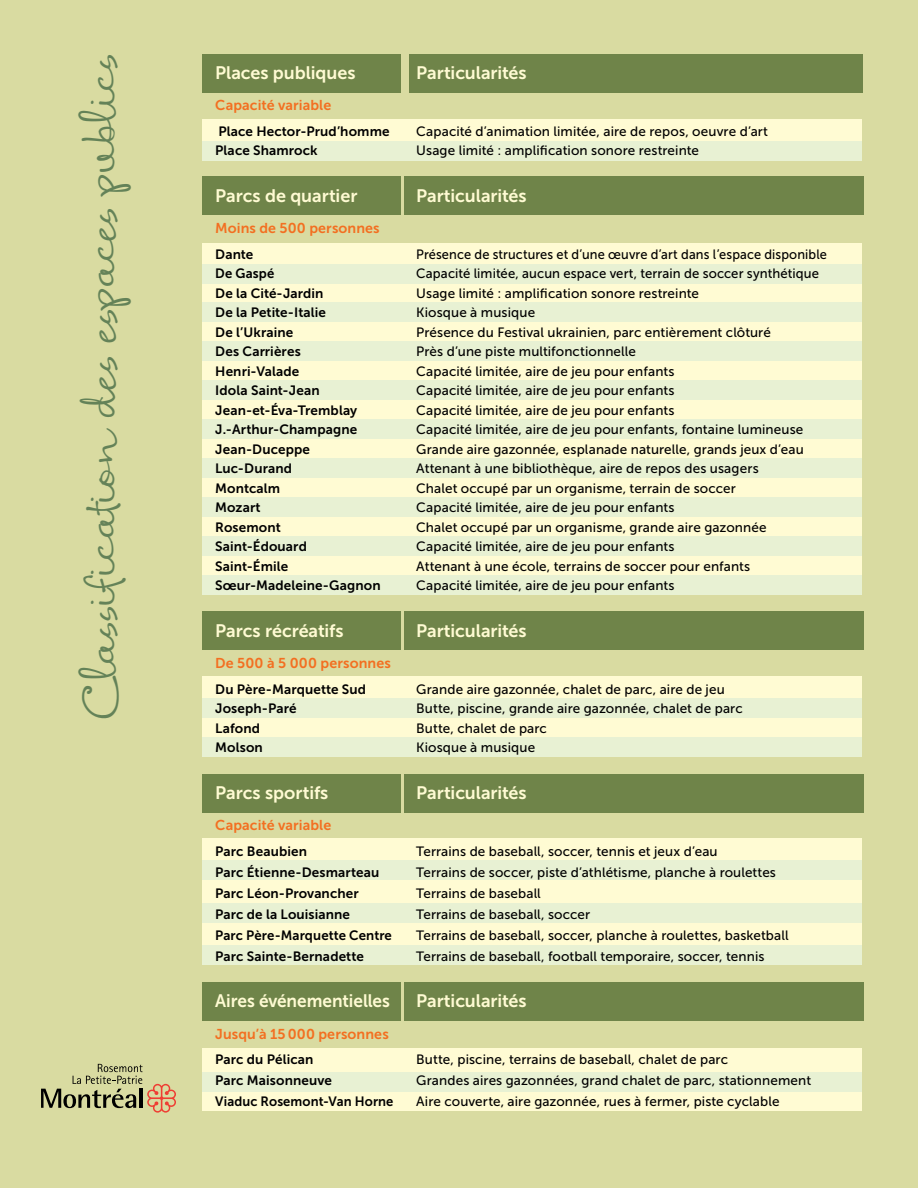
<style>
.page{position:relative;width:918px;height:1188px;background:#d9dba1}
.page>*{position:absolute;margin:0;border:0;box-sizing:border-box;transform-origin:0 0}
.t1{font:40.2px "Coral";color:#648258}
.t2{font:18px "Museo Sans 700";letter-spacing:-.005em;color:#fffbd3}
.t3{font:18px "Museo Sans 700";letter-spacing:-.005em;color:#fffbd3;scale:.96 1}
.t4{font:14.25px "Museo Sans 700";letter-spacing:.01em;color:#f36f21}
.t5{font:13.5px "Museo Sans 500";letter-spacing:.01em;color:#000}
.t6{font:13.5px "Museo Sans 700";letter-spacing:.01em;color:#000}
.t7{font:13.5px "Museo Sans 500";letter-spacing:.01em;color:#000;scale:.95 1}
.t8{font:13.5px "Museo Sans 700";letter-spacing:.01em;color:#000;scale:.96 1}
</style>
<div class="page">
<div style="left:202px;top:119px;width:660px;height:41px;background:#fffbd3"></div>
<div style="left:202px;top:676px;width:660px;height:74px;background:#fffbd3"></div>
<div style="left:202px;top:839px;width:660px;height:118px;background:#fffbd3"></div>
<div style="left:202px;top:1048px;width:660px;height:62px;background:#fffbd3"></div>
<div style="left:202px;top:243px;width:660px;height:351px;background:#fffbd3"></div>
<div style="left:202px;top:303px;width:660px;height:19px;background:#e8f1d3"></div>
<div style="left:202px;top:381px;width:660px;height:19px;background:#e8f1d3"></div>
<div style="left:202px;top:458px;width:660px;height:20px;background:#e8f1d3"></div>
<div style="left:202px;top:575px;width:660px;height:20px;background:#e8f1d3"></div>
<div style="left:202px;top:737px;width:660px;height:20px;background:#e8f1d3"></div>
<div style="left:202px;top:903px;width:660px;height:19px;background:#e8f1d3"></div>
<div style="left:202px;top:945px;width:660px;height:19px;background:#e8f1d3"></div>
<div style="left:202px;top:536px;width:660px;height:20px;background:#e8f1d3"></div>
<div style="left:202px;top:698px;width:660px;height:19px;background:#e8f1d3"></div>
<div style="left:202px;top:861px;width:660px;height:19px;background:#e8f1d3"></div>
<div style="left:202px;top:1072px;width:660px;height:20px;background:#e8f1d3"></div>
<div style="left:202px;top:264px;width:660px;height:19px;background:#e8f1d3"></div>
<div style="left:202px;top:141px;width:660px;height:20px;background:#e8f1d3"></div>
<div style="left:202px;top:342px;width:660px;height:19px;background:#e8f1d3"></div>
<div style="left:202px;top:420px;width:660px;height:19px;background:#e8f1d3"></div>
<div style="left:202px;top:497px;width:660px;height:20px;background:#e8f1d3"></div>
<div style="left:202px;top:54px;width:199px;height:38px;background:#6f8449"></div>
<div style="left:202px;top:612px;width:199px;height:38px;background:#6f8449"></div>
<div style="left:202px;top:775px;width:199px;height:38px;background:#6f8449"></div>
<div style="left:202px;top:982px;width:199px;height:38px;background:#6f8449"></div>
<div style="left:202px;top:176px;width:199px;height:38px;background:#6f8449"></div>
<div style="left:410px;top:54px;width:453px;height:38px;background:#6f8449"></div>
<div style="left:404px;top:612px;width:459px;height:38px;background:#6f8449"></div>
<div style="left:404px;top:775px;width:459px;height:38px;background:#6f8449"></div>
<div style="left:404px;top:982px;width:459px;height:38px;background:#6f8449"></div>
<div style="left:404px;top:176px;width:459px;height:38px;background:#6f8449"></div>
<svg style="left:41px;top:1064px;width:135px;height:49px"></svg>
<h1 class="t1" style="left:76px;top:718px;width:666px;rotate:-90deg">Classification des espaces publics</h1>
<h2 class="t2" style="left:215px;top:62px;width:142px">Places publiques</h2>
<h2 class="t2" style="left:416px;top:62px;width:112px">Particularités</h2>
<p class="t4" style="left:215px;top:97px;width:117px">Capacité variable</p>
<p class="t6" style="left:219px;top:123px;width:173px">Place Hector-Prud’homme</p>
<p class="t5" style="left:416px;top:124px;width:353px">Capacité d’animation limitée, aire de repos, oeuvre d’art</p>
<p class="t6" style="left:215px;top:143px;width:104px">Place Shamrock</p>
<p class="t5" style="left:416px;top:143px;width:284px">Usage limité : amplification sonore restreinte</p>
<h2 class="t2" style="left:215px;top:185px;width:144px">Parcs de quartier</h2>
<h2 class="t2" style="left:416px;top:185px;width:112px">Particularités</h2>
<p class="t4" style="left:215px;top:220px;width:166px">Moins de 500 personnes</p>
<p class="t6" style="left:215px;top:246px;width:40px">Dante</p>
<p class="t7" style="left:416px;top:247px;width:434px">Présence de structures et d’une œuvre d’art dans l’espace disponible</p>
<p class="t6" style="left:215px;top:266px;width:61px">De Gaspé</p>
<p class="t5" style="left:416px;top:266px;width:404px">Capacité limitée, aucun espace vert, terrain de soccer synthétique</p>
<p class="t6" style="left:215px;top:285px;width:110px">De la Cité-Jardin</p>
<p class="t5" style="left:416px;top:286px;width:284px">Usage limité : amplification sonore restreinte</p>
<p class="t6" style="left:215px;top:305px;width:112px">De la Petite-Italie</p>
<p class="t5" style="left:416px;top:305px;width:120px">Kiosque à musique</p>
<p class="t6" style="left:215px;top:324px;width:80px">De l’Ukraine</p>
<p class="t5" style="left:416px;top:325px;width:356px">Présence du Festival ukrainien, parc entièrement clôturé</p>
<p class="t6" style="left:215px;top:344px;width:87px">Des Carrières</p>
<p class="t5" style="left:416px;top:344px;width:221px">Près d’une piste multifonctionnelle</p>
<p class="t6" style="left:215px;top:363px;width:86px">Henri-Valade</p>
<p class="t5" style="left:416px;top:364px;width:260px">Capacité limitée, aire de jeu pour enfants</p>
<p class="t6" style="left:215px;top:383px;width:106px">Idola Saint-Jean</p>
<p class="t5" style="left:416px;top:383px;width:260px">Capacité limitée, aire de jeu pour enfants</p>
<p class="t6" style="left:215px;top:402px;width:143px">Jean-et-Éva-Tremblay</p>
<p class="t5" style="left:416px;top:403px;width:260px">Capacité limitée, aire de jeu pour enfants</p>
<p class="t6" style="left:215px;top:422px;width:143px">J.-Arthur-Champagne</p>
<p class="t5" style="left:416px;top:422px;width:389px">Capacité limitée, aire de jeu pour enfants, fontaine lumineuse</p>
<p class="t6" style="left:215px;top:441px;width:96px">Jean-Duceppe</p>
<p class="t5" style="left:416px;top:442px;width:389px">Grande aire gazonnée, esplanade naturelle, grands jeux d’eau</p>
<p class="t6" style="left:215px;top:461px;width:78px">Luc-Durand</p>
<p class="t5" style="left:416px;top:461px;width:344px">Attenant à une bibliothèque, aire de repos des usagers</p>
<p class="t6" style="left:215px;top:480px;width:66px">Montcalm</p>
<p class="t5" style="left:416px;top:481px;width:321px">Chalet occupé par un organisme, terrain de soccer</p>
<p class="t6" style="left:215px;top:500px;width:47px">Mozart</p>
<p class="t5" style="left:416px;top:500px;width:260px">Capacité limitée, aire de jeu pour enfants</p>
<p class="t6" style="left:215px;top:519px;width:67px">Rosemont</p>
<p class="t5" style="left:416px;top:520px;width:352px">Chalet occupé par un organisme, grande aire gazonnée</p>
<p class="t6" style="left:215px;top:539px;width:93px">Saint-Édouard</p>
<p class="t5" style="left:416px;top:539px;width:260px">Capacité limitée, aire de jeu pour enfants</p>
<p class="t6" style="left:215px;top:558px;width:74px">Saint-Émile</p>
<p class="t5" style="left:416px;top:559px;width:336px">Attenant à une école, terrains de soccer pour enfants</p>
<p class="t6" style="left:215px;top:578px;width:167px">Soeur-Madeleine-Gagnon</p>
<p class="t5" style="left:416px;top:578px;width:260px">Capacité limitée, aire de jeu pour enfants</p>
<h2 class="t2" style="left:215px;top:620px;width:130px">Parcs récréatifs</h2>
<h2 class="t2" style="left:416px;top:620px;width:112px">Particularités</h2>
<p class="t4" style="left:215px;top:655px;width:177px">De 500 à 5 000 personnes</p>
<p class="t6" style="left:215px;top:681px;width:152px">Du Père-Marquette Sud</p>
<p class="t5" style="left:416px;top:682px;width:310px">Grande aire gazonnée, chalet de parc, aire de jeu</p>
<p class="t6" style="left:215px;top:701px;width:83px">Joseph-Paré</p>
<p class="t5" style="left:416px;top:701px;width:328px">Butte, piscine, grande aire gazonnée, chalet de parc</p>
<p class="t6" style="left:215px;top:720px;width:46px">Lafond</p>
<p class="t5" style="left:416px;top:721px;width:132px">Butte, chalet de parc</p>
<p class="t6" style="left:215px;top:740px;width:49px">Molson</p>
<p class="t5" style="left:416px;top:740px;width:120px">Kiosque à musique</p>
<h2 class="t2" style="left:215px;top:782px;width:115px">Parcs sportifs</h2>
<h2 class="t2" style="left:416px;top:782px;width:112px">Particularités</h2>
<p class="t4" style="left:215px;top:817px;width:117px">Capacité variable</p>
<p class="t6" style="left:215px;top:843px;width:93px">Parc Beaubien</p>
<p class="t5" style="left:416px;top:844px;width:303px">Terrains de baseball, soccer, tennis et jeux d’eau</p>
<p class="t6" style="left:215px;top:864px;width:166px">Parc Étienne-Desmarteau</p>
<p class="t5" style="left:416px;top:865px;width:361px">Terrains de soccer, piste d’athlétisme, planche à roulettes</p>
<p class="t6" style="left:215px;top:885px;width:145px">Parc Léon-Provancher</p>
<p class="t5" style="left:416px;top:886px;width:126px">Terrains de baseball</p>
<p class="t6" style="left:215px;top:906px;width:136px">Parc de la Louisianne</p>
<p class="t5" style="left:416px;top:907px;width:175px">Terrains de baseball, soccer</p>
<p class="t6" style="left:215px;top:927px;width:178px">Parc Père-Marquette Centre</p>
<p class="t5" style="left:416px;top:928px;width:374px">Terrains de baseball, soccer, planche à roulettes, basketball</p>
<p class="t6" style="left:215px;top:948px;width:150px">Parc Sainte-Bernadette</p>
<p class="t5" style="left:416px;top:949px;width:350px">Terrains de baseball, football temporaire, soccer, tennis</p>
<h2 class="t3" style="left:215px;top:991px;width:183px">Aires événementielles</h2>
<h2 class="t2" style="left:416px;top:991px;width:112px">Particularités</h2>
<p class="t4" style="left:215px;top:1026px;width:175px">Jusqu’à 15 000 personnes</p>
<p class="t6" style="left:215px;top:1052px;width:100px">Parc du Pélican</p>
<p class="t5" style="left:416px;top:1052px;width:313px">Butte, piscine, terrains de baseball, chalet de parc</p>
<p class="t6" style="left:215px;top:1073px;width:118px">Parc Maisonneuve</p>
<p class="t5" style="left:416px;top:1073px;width:396px">Grandes aires gazonnées, grand chalet de parc, stationnement</p>
<p class="t8" style="left:215px;top:1094px;width:187px">Viaduc Rosemont-Van Horne</p>
<p class="t5" style="left:416px;top:1094px;width:365px">Aire couverte, aire gazonnée, rues à fermer, piste cyclable</p>
</div>
